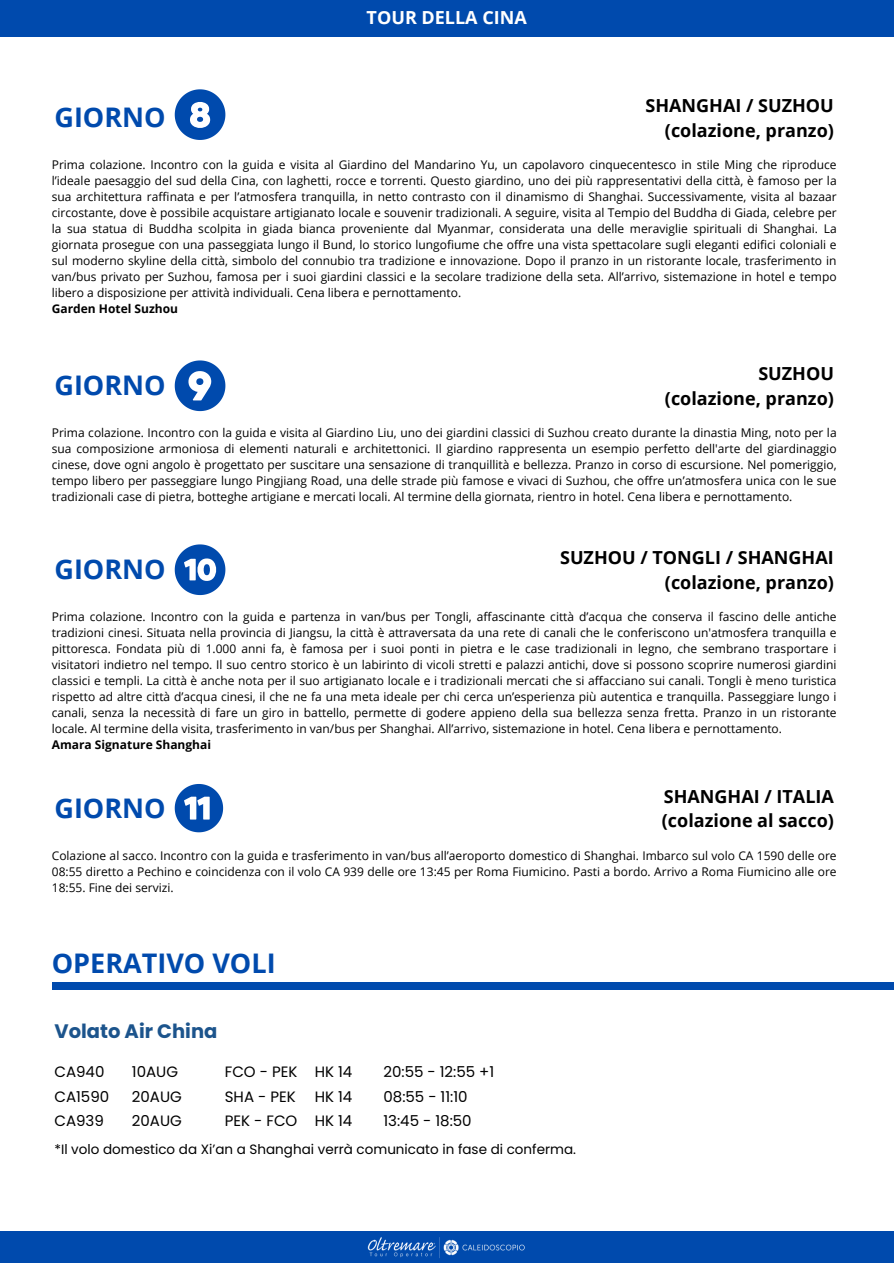
<style>
.page{position:relative;width:894px;height:1264px;background:#fff}
.page>*{position:absolute;margin:0;border:0;box-sizing:border-box;transform-origin:0 0}
.t1{font:700 27px "Open Sans";color:#004aad}
.t2{font:700 19.5px "Poppins";color:#1c548c}
.t3{font:700 18px/24.8px "Open Sans";color:#000;text-align:right}
.t4{font:700 18px "Open Sans";color:#fff}
.t5{font:15px/24.8px "Poppins";color:#000}
.t6{font:13.5px "Poppins";color:#000}
.t7{font:12px/16px "Open Sans";color:#000;text-align:justify}
.t8{font:700 12px "Open Sans";color:#000}
</style>
<div class="page">
<div style="left:0;top:0;width:893px;height:37px;background:#004aad"></div>
<div style="left:0;top:1231px;width:893px;height:32px;background:#004aad"></div>
<img style="left:367px;top:1237px;width:158px;height:21px">
<svg style="left:175px;top:89px;width:50px;height:51px"></svg>
<svg style="left:175px;top:544px;width:50px;height:51px"></svg>
<svg style="left:175px;top:360px;width:50px;height:51px"></svg>
<svg style="left:175px;top:784px;width:48px;height:48px"></svg>
<div style="left:52px;top:982px;width:841px;height:7px;background:#004aad"></div>
<p class="t4" style="left:366px;top:5px;width:162px">TOUR DELLA CINA</p>
<h3 class="t3" style="left:645px;top:93px;width:190px">SHANGHAI / SUZHOU (colazione, pranzo)</h3>
<h2 class="t1" style="left:54px;top:98px;width:113px">GIORNO</h2>
<p class="t7" style="left:52px;top:157px;width:786px">Prima colazione. Incontro con la guida e visita al Giardino del Mandarino Yu, un capolavoro cinquecentesco in stile Ming che riproduce l’ideale paesaggio del sud della Cina, con laghetti, rocce e torrenti. Questo giardino, uno dei più rappresentativi della città, è famoso per la sua architettura raffinata e per l’atmosfera tranquilla, in netto contrasto con il dinamismo di Shanghai. Successivamente, visita al bazaar circostante, dove è possibile acquistare artigianato locale e souvenir tradizionali. A seguire, visita al Tempio del Buddha di Giada, celebre per la sua statua di Buddha scolpita in giada bianca proveniente dal Myanmar, considerata una delle meraviglie spirituali di Shanghai. La giornata prosegue con una passeggiata lungo il Bund, lo storico lungofiume che offre una vista spettacolare sugli eleganti edifici coloniali e sul moderno skyline della città, simbolo del connubio tra tradizione e innovazione. Dopo il pranzo in un ristorante locale, trasferimento in van/bus privato per Suzhou, famosa per i suoi giardini classici e la secolare tradizione della seta. All’arrivo, sistemazione in hotel e tempo libero a disposizione per attività individuali. Cena libera e pernottamento.</p>
<h1 class="t8" style="left:52px;top:300px;width:128px">Garden Hotel Suzhou</h1>
<h3 class="t3" style="left:664px;top:361px;width:170px">SUZHOU (colazione, pranzo)</h3>
<h1 class="t1" style="left:54px;top:366px;width:113px">GIORNO</h1>
<p class="t7" style="left:52px;top:424px;width:786px">Prima colazione. Incontro con la guida e visita al Giardino Liu, uno dei giardini classici di Suzhou creato durante la dinastia Ming, noto per la sua composizione armoniosa di elementi naturali e architettonici. Il giardino rappresenta un esempio perfetto dell'arte del giardinaggio cinese, dove ogni angolo è progettato per suscitare una sensazione di tranquillità e bellezza. Pranzo in corso di escursione. Nel pomeriggio, tempo libero per passeggiare lungo Pingjiang Road, una delle strade più famose e vivaci di Suzhou, che offre un’atmosfera unica con le sue tradizionali case di pietra, botteghe artigiane e mercati locali. Al termine della giornata, rientro in hotel. Cena libera e pernottamento.</p>
<p class="t1" style="left:54px;top:550px;width:113px">GIORNO</p>
<h3 class="t3" style="left:560px;top:544px;width:275px">SUZHOU / TONGLI / SHANGHAI (colazione, pranzo)</h3>
<h1 class="t7" style="left:52px;top:608px;width:786px">Prima colazione. Incontro con la guida e partenza in van/bus per Tongli, affascinante città d’acqua che conserva il fascino delle antiche tradizioni cinesi. Situata nella provincia di Jiangsu, la città è attraversata da una rete di canali che le conferiscono un'atmosfera tranquilla e pittoresca. Fondata più di 1.000 anni fa, è famosa per i suoi ponti in pietra e le case tradizionali in legno, che sembrano trasportare i visitatori indietro nel tempo. Il suo centro storico è un labirinto di vicoli stretti e palazzi antichi, dove si possono scoprire numerosi giardini classici e templi. La città è anche nota per il suo artigianato locale e i tradizionali mercati che si affacciano sui canali. Tongli è meno turistica rispetto ad altre città d’acqua cinesi, il che ne fa una meta ideale per chi cerca un’esperienza più autentica e tranquilla. Passeggiare lungo i canali, senza la necessità di fare un giro in battello, permette di godere appieno della sua bellezza senza fretta. Pranzo in un ristorante locale. Al termine della visita, trasferimento in van/bus per Shanghai. All’arrivo, sistemazione in hotel. Cena libera e pernottamento.</h1>
<p class="t8" style="left:52px;top:736px;width:161px">Amara Signature Shanghai</p>
<p class="t1" style="left:54px;top:788px;width:113px">GIORNO</p>
<h3 class="t3" style="left:661px;top:783px;width:173px;text-align:left">SHANGHAI / ITALIA (colazione al sacco)</h3>
<p class="t7" style="left:52px;top:847px;width:786px">Colazione al sacco. Incontro con la guida e trasferimento in van/bus all’aeroporto domestico di Shanghai. Imbarco sul volo CA 1590 delle ore 08:55 diretto a Pechino e coincidenza con il volo CA 939 delle ore 13:45 per Roma Fiumicino. Pasti a bordo. Arrivo a Roma Fiumicino alle ore 18:55. Fine dei servizi.</p>
<h4 class="t1" style="left:52px;top:944px;width:225px">OPERATIVO VOLI</h4>
<h1 class="t2" style="left:54px;top:1017px;width:164px">Volato Air China</h1>
<p class="t5" style="left:132px;top:1059px;width:51px">10AUG<br>20AUG<br>20AUG</p>
<h1 class="t5" style="left:225px;top:1059px;width:74px;text-align:justify">FCO - PEK SHA - PEK PEK - FCO</h1>
<h3 class="t5" style="left:383px;top:1059px;width:112px">20:55 - 12:55 +1<br>08:55 - 11:10<br>13:45 - 18:50</h3>
<p class="t5" style="left:54px;top:1059px;width:56px">CA940<br>CA1590<br>CA939</p>
<h4 class="t5" style="left:314px;top:1059px;width:39px;text-align:justify">HK 14<br>HK 14<br>HK 14</h4>
<p class="t6" style="left:54px;top:1140px;width:523px">*Il volo domestico da Xi’an a Shanghai verrà comunicato in fase di conferma.</p>
</div>
